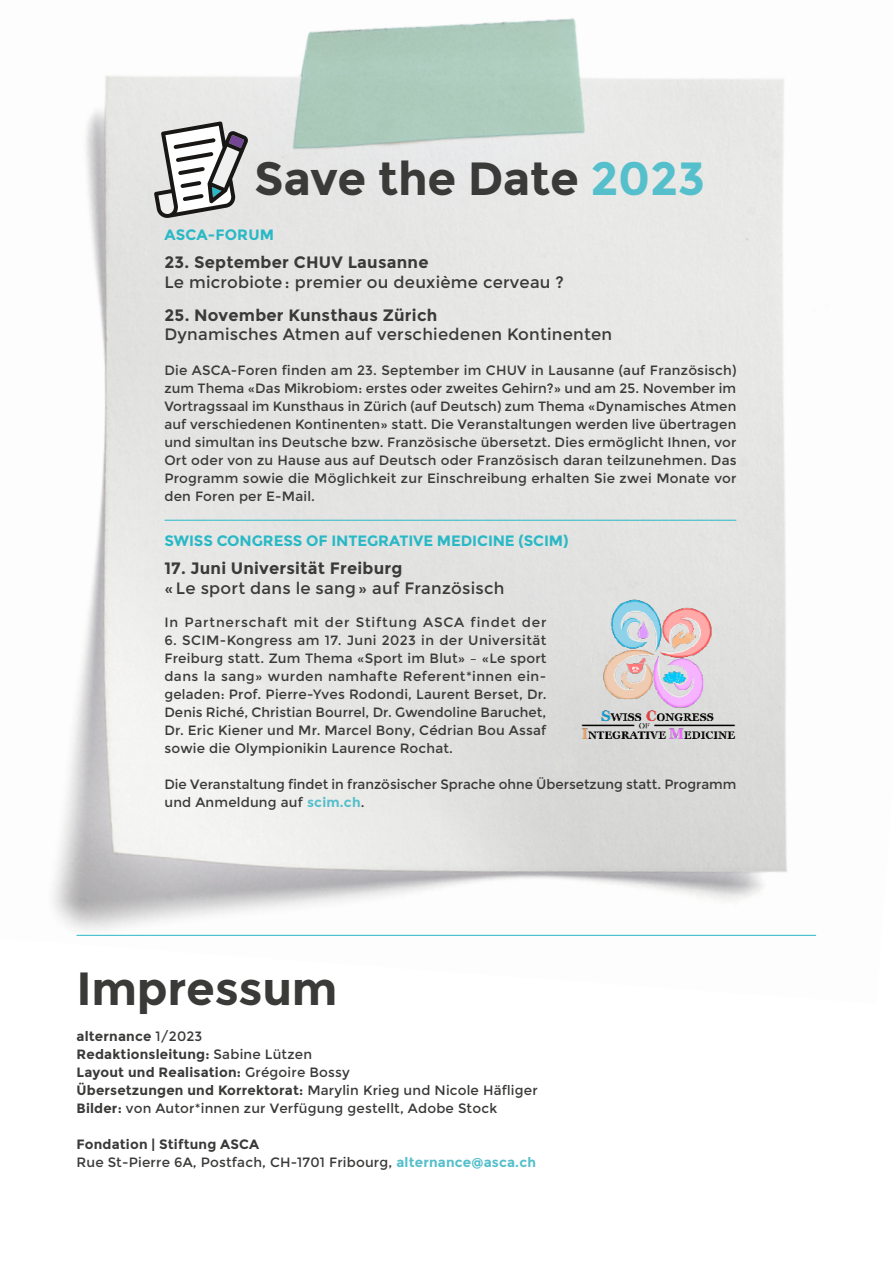
<style>
.page{position:relative;width:893px;height:1263px;background:#fff}
.page>*{position:absolute;margin:0;border:0;box-sizing:border-box;transform-origin:0 0}
.t1{font:700 46.5px "Montserrat";letter-spacing:-.005em;color:#3a3a39}
.t2{font:16.5px "Montserrat";letter-spacing:.015em;color:#3a3a39}
.t3{font:700 16.5px "Montserrat";letter-spacing:.015em;color:#3a3a39}
.t4{font:700 15px "Montserrat";letter-spacing:-.005em;color:#29b8c5}
.t5{font:700 15px "Montserrat";letter-spacing:.015em;color:#29b8c5}
.t6{font:13.5px/18px "Montserrat";letter-spacing:.015em;color:#3a3a39}
.t7{font:13.5px "Montserrat";letter-spacing:.06em;color:#3a3a39}
.s1{color:#55bfcb}
.s2{font-weight:700;color:#55bfcb}
.s3{font-weight:700}
</style>
<div class="page">
<img style="left:52px;top:18px;width:765px;height:918px">
<hr style="left:77px;top:935px;width:739px;height:1px;background:#29b8c5">
<img style="left:581px;top:595px;width:155px;height:146px">
<hr style="left:164px;top:520px;width:572px;height:1px;background:#29b8c5">
<svg style="left:154px;top:121px;width:95px;height:98px"></svg>
<h1 class="t1" style="left:254px;top:151px;width:452px">Save the Date <span class="s1">2023</span></h1>
<p class="t5" style="left:164px;top:226px;width:111px">ASCA-FORUM</p>
<p class="t3" style="left:164px;top:252px;width:266px">23. September CHUV Lausanne</p>
<p class="t2" style="left:164px;top:273px;width:401px">Le microbiote: premier ou deuxième cerveau ?</p>
<p class="t3" style="left:164px;top:305px;width:274px">25. November Kunsthaus Zürich</p>
<p class="t2" style="left:164px;top:325px;width:449px">Dynamisches Atmen auf verschiedenen Kontinenten</p>
<p class="t6" style="left:164px;top:361px;width:574px;text-align:justify">Die ASCA-Foren finden am 23. September im CHUV in Lausanne (auf Französisch) zum Thema «Das Mikrobiom: erstes oder zweites Gehirn?» und am 25. November im Vortragssaal im Kunsthaus in Zürich (auf Deutsch) zum Thema «Dynamisches Atmen auf verschiedenen Kontinenten» statt. Die Veranstaltungen werden live übertragen und simultan ins Deutsche bzw. Französische übersetzt. Dies ermöglicht Ihnen, vor Ort oder von zu Hause aus auf Deutsch oder Französisch daran teilzunehmen. Das Programm sowie die Möglichkeit zur Einschreibung erhalten Sie zwei Monate vor den Foren per E-Mail.</p>
<p class="t4" style="left:164px;top:532px;width:406px">SWISS CONGRESS OF INTEGRATIVE MEDICINE (SCIM)</p>
<p class="t3" style="left:164px;top:558px;width:240px">17. Juni Universität Freiburg</p>
<p class="t2" style="left:164px;top:579px;width:342px">« Le sport dans le sang» auf Französisch</p>
<p class="t7" style="left:164px;top:614px;width:384px">In Partnerschaft mit der Stiftung ASCA findet der</p>
<p class="t6" style="left:164px;top:631px;width:384px;text-align:justify">6. SCIM-Kongress am 17. Juni 2023 in der Universität Freiburg statt. Zum Thema «Sport im Blut» – «Le sport dans la sang» wurden namhafte Referent*innen ein&shy;geladen: Prof. Pierre-Yves Rodondi, Laurent Berset, Dr.<br>Denis Riché, Christian Bourrel, Dr. Gwendoline Baruchet, Dr. Eric Kiener und Mr. Marcel Bony, Cédrian Bou Assaf sowie die Olympionikin Laurence Rochat.</p>
<p class="t6" style="left:164px;top:775px;width:574px">Die Veranstaltung findet in französischer Sprache ohne Übersetzung statt. Programm und Anmeldung auf <span class="s2">scim.ch</span>.</p>
<h1 class="t1" style="left:77px;top:961px;width:263px">Impressum</h1>
<p class="t6" style="left:77px;top:1027px;width:463px"><span class="s3">alternance</span> 1/2023<br><span class="s3">Redaktionsleitung:</span> Sabine Lützen<br><span class="s3">Layout und Realisation:</span> Grégoire Bossy<br><span class="s3">Übersetzungen und Korrektorat:</span> Marylin Krieg und Nicole Häfliger <span class="s3">Bilder:</span> von Autor*innen zur Verfügung gestellt, Adobe Stock</p>
<p class="t6" style="left:77px;top:1135px;width:461px"><span class="s3">Fondation | Stiftung ASCA<br></span>Rue St-Pierre 6A, Postfach, CH-1701 Fribourg, <span class="s2">alternance@asca.ch</span></p>
</div>
